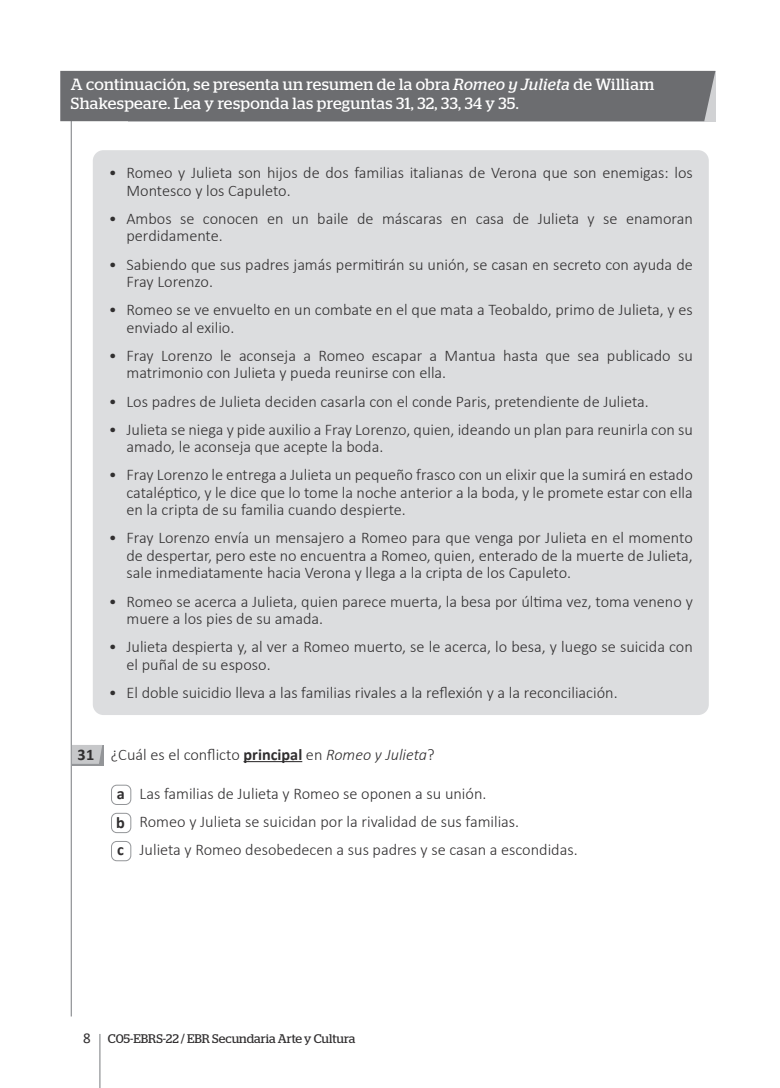
<style>
.page{position:relative;width:780px;height:1088px;background:#fff}
.page>*{position:absolute;margin:0;border:0;box-sizing:border-box;transform-origin:0 0}
.t1{font:300 16.25px/17.5px "Calibri";color:#312f30}
.t2{font:16.25px/19.5px "Stag";letter-spacing:.025em;color:#fff}
.t3{font:12.5px "Stag";color:#312f30}
.s1{font-style:italic}
.s2{font-weight:700}
.s3{font-family:"Calibri";font-size:15px}
</style>
<div class="page">
<hr style="left:99px;top:1034px;width:1px;height:54px;background:#939598">
<hr style="left:71px;top:96px;width:1px;height:920px;background:#939598">
<div style="left:60px;top:71px;width:655px;height:50px;background:#6c6d70"></div>
<div style="left:72px;top:745px;width:31px;height:20px;background:#939598"></div>
<svg style="left:72px;top:745px;width:30px;height:19px"></svg>
<hr style="left:243px;top:761px;width:59px;height:1px;background:#312f30">
<div style="left:111px;top:785px;width:20px;height:20px;border:1px solid #939598;border-radius:5px"></div>
<div style="left:111px;top:813px;width:20px;height:20px;border:1px solid #939598;border-radius:5px"></div>
<div style="left:111px;top:841px;width:20px;height:20px;border:1px solid #939598;border-radius:5px"></div>
<div style="left:93px;top:150px;width:615px;height:565px;background:#dcdddf;border-radius:11px"></div>
<p class="t2" style="left:71px;top:74px;width:584px">A continuación, se presenta un resumen de la obra <span class="s1">Romeo y Julieta</span> de William<br>Shakespeare. Lea y responda las preguntas 31, 32, 33, 34 y 35.</p>
<p class="t1" style="left:126px;top:164px;width:568px;text-indent:-18px">• Romeo y Julieta son hijos de dos familias italianas de Verona que son enemigas: los<br>Montesco y los Capuleto.</p>
<p class="t1" style="left:126px;top:210px;width:568px;text-indent:-18px">• Ambos se conocen en un baile de máscaras en casa de Julieta y se enamoran perdidamente.</p>
<p class="t1" style="left:126px;top:255px;width:568px;text-indent:-18px">• Sabiendo que sus padres jamás permitirán su unión, se casan en secreto con ayuda de<br>Fray Lorenzo.</p>
<p class="t1" style="left:126px;top:301px;width:568px;text-indent:-18px">• Romeo se ve envuelto en un combate en el que mata a Teobaldo, primo de Julieta, y es enviado al exilio.</p>
<p class="t1" style="left:126px;top:347px;width:568px;text-indent:-18px">• Fray Lorenzo le aconseja a Romeo escapar a Mantua hasta que sea publicado su matrimonio con Julieta y pueda reunirse con ella.</p>
<p class="t1" style="left:109px;top:392px;width:541px">• Los padres de Julieta deciden casarla con el conde Paris, pretendiente de Julieta.</p>
<p class="t1" style="left:126px;top:420px;width:568px;text-indent:-18px">• Julieta se niega y pide auxilio a Fray Lorenzo, quien, ideando un plan para reunirla con su amado, le aconseja que acepte la boda.</p>
<p class="t1" style="left:126px;top:466px;width:568px;text-align:justify;text-indent:-18px">• Fray Lorenzo le entrega a Julieta un pequeño frasco con un elixir que la sumirá en estado cataléptico, y le dice que lo tome la noche anterior a la boda, y le promete estar con ella en la cripta de su familia cuando despierte.</p>
<p class="t1" style="left:126px;top:529px;width:568px;text-align:justify;text-indent:-18px">• Fray Lorenzo envía un mensajero a Romeo para que venga por Julieta en el momento de despertar, pero este no encuentra a Romeo, quien, enterado de la muerte de Julieta, sale inmediatamente hacia Verona y llega a la cripta de los Capuleto.</p>
<p class="t1" style="left:126px;top:592px;width:568px;text-indent:-18px">• Romeo se acerca a Julieta, quien parece muerta, la besa por última vez, toma veneno y muere a los pies de su amada.</p>
<p class="t1" style="left:126px;top:638px;width:568px;text-indent:-18px">• Julieta despierta y, al ver a Romeo muerto, se le acerca, lo besa, y luego se suicida con el puñal de su esposo.</p>
<p class="t1" style="left:109px;top:683px;width:510px">• El doble suicidio lleva a las familias rivales a la reflexión y a la reconciliación.</p>
<p class="t1" style="left:77px;top:745px;width:358px"><span class="s2">31</span> ¿Cuál es el conflicto <span class="s2">principal</span> en <span class="s1">Romeo y Julieta</span>?</p>
<p class="t1" style="left:116px;top:779px;width:463px;line-height:28.1px"><span class="s2">a</span> Las familias de Julieta y Romeo se oponen a su unión.<br><span class="s2">b</span> Romeo y Julieta se suicidan por la rivalidad de sus familias.<br><span class="s2">c</span> Julieta y Romeo desobedecen a sus padres y se casan a escondidas.</p>
<p class="t3" style="left:83px;top:1031px;width:274px"><span class="s3">8</span> C05-EBRS-22 / EBR Secundaria Arte y Cultura</p>
</div>
